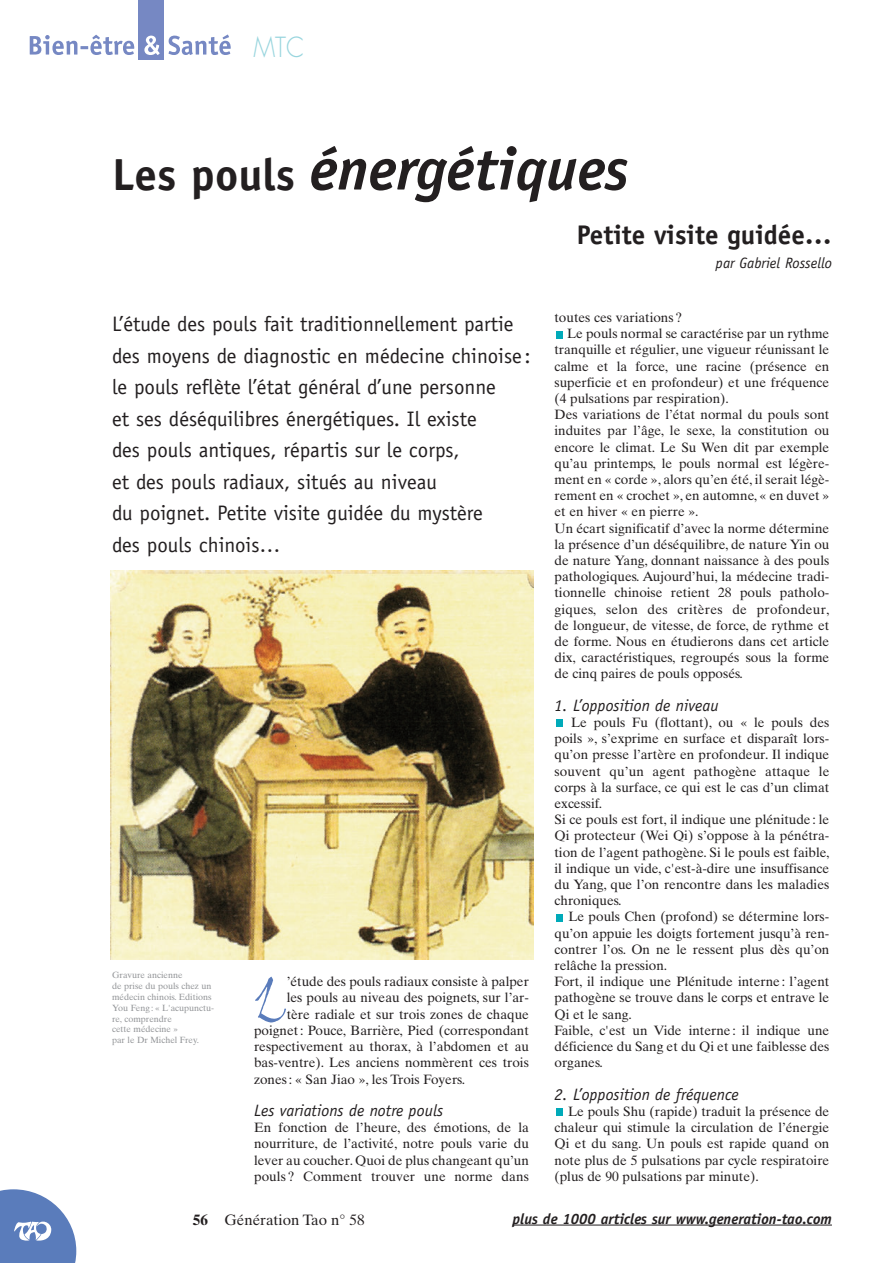
<style>
.page{position:relative;width:893px;height:1263px;background:#fff}
.page>*{position:absolute;margin:0;border:0;box-sizing:border-box;transform-origin:0 0}
.t1{font:61.95px "Bergell Plain";color:#5a7cbb}
.t2{font:italic 700 60px "Officina Sans";color:#231f20}
.t3{font:700 27px "Officina Sans";color:#231f20}
.t4{font:300 27px "Futura";color:#98d5de;scale:.9 1}
.t5{font:21px/31.5px "Officina Sans";color:#231f20}
.t6{font:italic 16.5px "Officina Sans";color:#231f20}
.t7{font:italic 700 15px "Officina Sans";color:#231f20}
.t8{font:15px "Times Ten";color:#231f20}
.t9{font:italic 15px "Officina Sans";color:#231f20}
.t10{font:13.5px/16.2px "Times Ten";color:#231f20;text-align:justify}
.t11{font:13.5px "Times Ten";letter-spacing:.02em;color:#231f20}
.t12{font:9px/10.8px "Times Ten";color:#939598}
.s1{font-style:normal;font-size:45px}
.s2{font-weight:700}
</style>
<div class="page">
<div style="left:556px;top:1109px;width:7px;height:7px;background:#00aab9"></div>
<div style="left:556px;top:914px;width:7px;height:7px;background:#00aab9"></div>
<div style="left:556px;top:720px;width:7px;height:7px;background:#00aab9"></div>
<div style="left:556px;top:331px;width:7px;height:7px;background:#00aab9"></div>
<svg style="left:0;top:1189px;width:76px;height:74px"></svg>
<hr style="left:512px;top:1225px;width:320px;height:1px;background:#231f20">
<div style="left:139px;top:0;width:25px;height:60px;background:#7688c3"></div>
<svg style="left:30px;top:35px;width:104px;height:20px"></svg>
<svg style="left:144px;top:36px;width:16px;height:19px"></svg>
<svg style="left:169px;top:35px;width:62px;height:20px"></svg>
<img style="left:111px;top:571px;width:422px;height:388px">
<h3 class="t4" style="left:253px;top:35px;width:58px">MTC</h3>
<h2 class="t2" style="left:112px;top:146px;width:518px"><span class="s1">Les pouls</span> énergétiques</h2>
<p class="t5" style="left:112px;top:310px;width:420px">L’étude des pouls fait traditionnellement partie des moyens de diagnostic en médecine chinoise: le pouls reflète l’état général d’une personne<br>et ses déséquilibres énergétiques. Il existe<br>des pouls antiques, répartis sur le corps,<br>et des pouls radiaux, situés au niveau<br>du poignet. Petite visite guidée du mystère<br>des pouls chinois…</p>
<p class="t12" style="left:112px;top:971px;width:104px">Gravure ancienne<br>de prise du pouls chez un médecin chinois. Editions<br>You Feng : « L'acupunctu&shy;re, comprendre<br>cette médecine »<br>par le Dr Michel Frey.</p>
<h1 class="t1" style="left:254px;top:972px;width:34px">L</h1>
<p class="t10" style="left:287px;top:975px;width:244px">’étude des pouls radiaux consiste à palper</p>
<p class="t10" style="left:287px;top:991px;width:244px">les pouls au niveau des poignets, sur l’ar-</p>
<p class="t10" style="left:287px;top:1007px;width:244px">tère radiale et sur trois zones de chaque</p>
<p class="t10" style="left:254px;top:1023px;width:276px">poignet : Pouce, Barrière, Pied (correspondant</p>
<p class="t10" style="left:254px;top:1040px;width:276px">respectivement au thorax, à l’abdomen et au</p>
<p class="t10" style="left:254px;top:1056px;width:276px">bas-ventre). Les anciens nommèrent ces trois</p>
<p class="t10" style="left:254px;top:1072px;width:213px">zones : « San Jiao », les Trois Foyers.</p>
<p class="t6" style="left:254px;top:1104px;width:191px">Les variations de notre pouls</p>
<p class="t10" style="left:254px;top:1121px;width:276px">En fonction de l’heure, des émotions, de la nourriture, de l’activité, notre pouls varie du lever au coucher. Quoi de plus changeant qu’un pouls ? Comment trouver une norme dans</p>
<h3 class="t3" style="left:577px;top:224px;width:257px">Petite visite guidée…</h3>
<p class="t9" style="left:716px;top:257px;width:118px">par Gabriel Rossello</p>
<p class="t10" style="left:554px;top:311px;width:129px">toutes ces variations ?</p>
<p class="t10" style="left:567px;top:327px;width:264px">Le pouls normal se caractérise par un rythme</p>
<p class="t10" style="left:554px;top:343px;width:276px">tranquille et régulier, une vigueur réunissant le</p>
<p class="t10" style="left:554px;top:359px;width:276px">calme et la force, une racine (présence en</p>
<p class="t10" style="left:554px;top:375px;width:276px">superficie et en profondeur) et une fréquence</p>
<p class="t10" style="left:554px;top:392px;width:176px">(4 pulsations par respiration).</p>
<p class="t10" style="left:554px;top:408px;width:276px">Des variations de l’état normal du pouls sont</p>
<p class="t10" style="left:554px;top:424px;width:276px">induites par l’âge, le sexe, la constitution ou</p>
<p class="t10" style="left:554px;top:440px;width:276px">encore le climat. Le Su Wen dit par exemple</p>
<p class="t10" style="left:554px;top:456px;width:276px">qu’au printemps, le pouls normal est légère-</p>
<p class="t10" style="left:554px;top:473px;width:276px">ment en « corde », alors qu’en été, il serait légè-</p>
<p class="t10" style="left:554px;top:489px;width:276px">rement en « crochet », en automne, « en duvet »</p>
<p class="t10" style="left:554px;top:505px;width:146px">et en hiver « en pierre ».</p>
<p class="t10" style="left:554px;top:521px;width:276px">Un écart significatif d’avec la norme détermine</p>
<p class="t10" style="left:554px;top:537px;width:276px">la présence d’un déséquilibre, de nature Yin ou</p>
<p class="t10" style="left:554px;top:554px;width:276px">de nature Yang, donnant naissance à des pouls</p>
<p class="t10" style="left:554px;top:570px;width:276px">pathologiques. Aujourd’hui, la médecine tradi-</p>
<p class="t10" style="left:554px;top:586px;width:276px">tionnelle chinoise retient 28 pouls patholo-</p>
<p class="t11" style="left:554px;top:604px;width:276px">giques, selon des critères de profondeur,</p>
<p class="t10" style="left:554px;top:618px;width:276px">de longueur, de vitesse, de force, de rythme et</p>
<p class="t10" style="left:554px;top:635px;width:276px">de forme. Nous en étudierons dans cet article</p>
<p class="t10" style="left:554px;top:651px;width:276px">dix, caractéristiques, regroupés sous la forme</p>
<p class="t10" style="left:554px;top:667px;width:190px">de cinq paires de pouls opposés.</p>
<p class="t6" style="left:554px;top:699px;width:166px">1. L’opposition de niveau</p>
<p class="t10" style="left:554px;top:716px;width:276px;text-align:left;text-indent:17px">Le pouls Fu (flottant), ou « le pouls des poils », s’exprime en surface et disparaît lors&shy;qu’on presse l’artère en profondeur. Il indique souvent qu’un agent pathogène attaque le corps à la surface, ce qui est le cas d’un climat excessif.<br>Si ce pouls est fort, il indique une plénitude : le Qi protecteur (Wei Qi) s’oppose à la pénétra&shy;tion de l’agent pathogène. Si le pouls est faible, il indique un vide, c'est-à-dire une insuffisance du Yang, que l’on rencontre dans les maladies chroniques.</p>
<p class="t10" style="left:554px;top:910px;width:276px;text-align:left;text-indent:14px">Le pouls Chen (profond) se détermine lors&shy;qu’on appuie les doigts fortement jusqu’à ren&shy;contrer l’os. On ne le ressent plus dès qu’on relâche la pression.<br>Fort, il indique une Plénitude interne : l’agent pathogène se trouve dans le corps et entrave le Qi et le sang.<br>Faible, c'est un Vide interne : il indique une déficience du Sang et du Qi et une faiblesse des organes.</p>
<p class="t6" style="left:554px;top:1088px;width:186px">2. L’opposition de fréquence</p>
<p class="t10" style="left:554px;top:1104px;width:276px;text-indent:14px">Le pouls Shu (rapide) traduit la présence de chaleur qui stimule la circulation de l’énergie Qi et du sang. Un pouls est rapide quand on note plus de 5 pulsations par cycle respiratoire (plus de 90 pulsations par minute).</p>
<p class="t8" style="left:193px;top:1214px;width:173px"><span class="s2">56</span> Génération Tao n° 58</p>
<p class="t7" style="left:512px;top:1213px;width:321px">plus de 1000 articles sur www.generation-tao.com</p>
</div>
